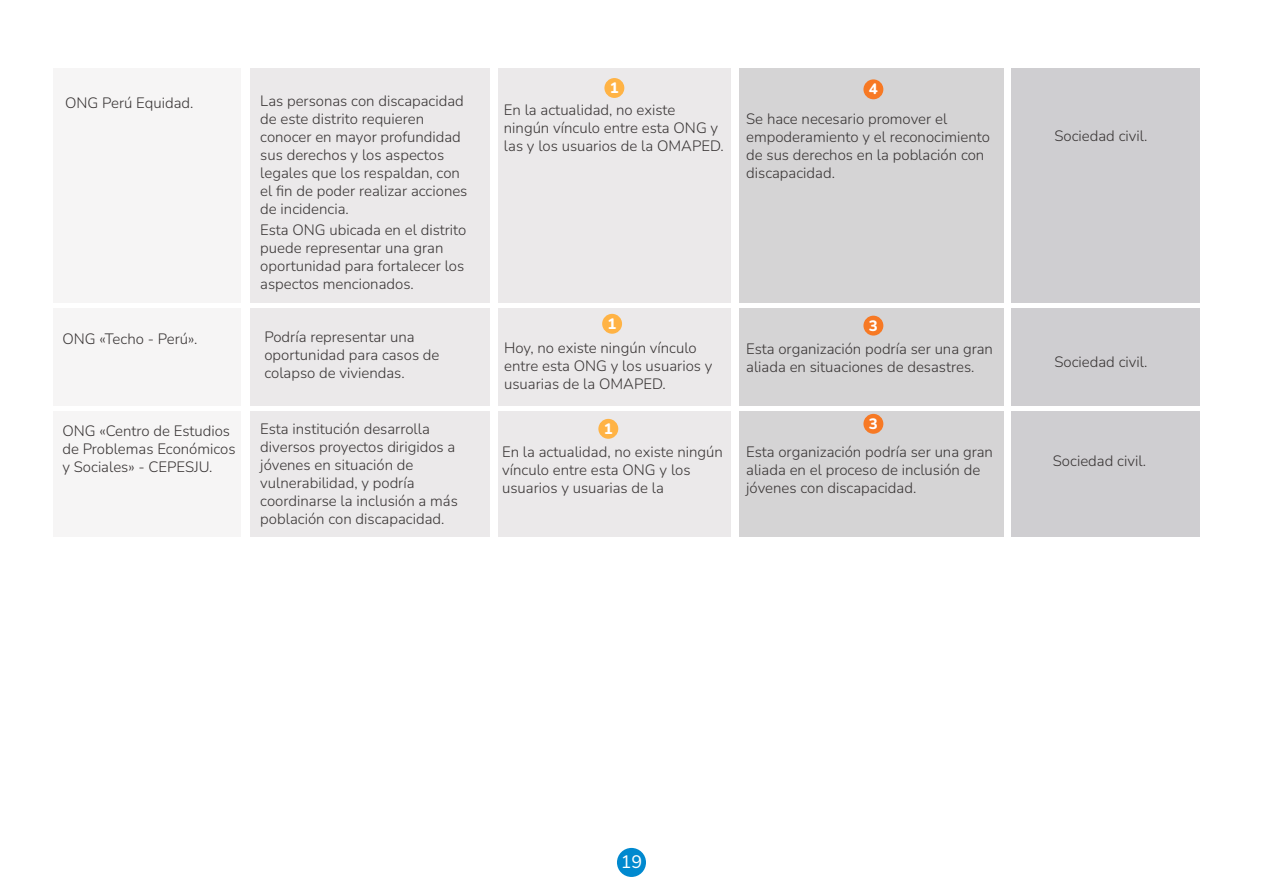
<style>
.page{position:relative;width:1263px;height:893px;background:#fff}
.page>*{position:absolute;margin:0;border:0;box-sizing:border-box;transform-origin:0 0}
.t1{font:18px "Nunito";color:#fff}
.t2{font:300 15px/18px "Nunito";color:#393535}
.t3{font:800 15px "Nunito";color:#fff}
</style>
<div class="page">
<div style="left:53px;top:68px;width:188px;height:469px;background:#f6f5f5"></div>
<div style="left:250px;top:68px;width:239px;height:469px;background:#ebe9ea"></div>
<div style="left:498px;top:68px;width:233px;height:469px;background:#ebe9ea"></div>
<div style="left:739px;top:68px;width:264px;height:469px;background:#d5d4d5"></div>
<div style="left:1011px;top:68px;width:188px;height:469px;background:#cfced1"></div>
<div style="left:604px;top:78px;width:20px;height:20px;background:#ffb345;border-radius:50%"></div>
<div style="left:863px;top:79px;width:20px;height:20px;background:#f77924;border-radius:50%"></div>
<div style="left:48px;top:303px;width:1180px;height:5px;background:#fff"></div>
<div style="left:44px;top:406px;width:1184px;height:5px;background:#fff"></div>
<div style="left:602px;top:314px;width:20px;height:20px;background:#ffb345;border-radius:50%"></div>
<div style="left:598px;top:419px;width:20px;height:20px;background:#ffb345;border-radius:50%"></div>
<div style="left:863px;top:316px;width:20px;height:20px;background:#f77924;border-radius:50%"></div>
<div style="left:863px;top:414px;width:20px;height:20px;background:#f77924;border-radius:50%"></div>
<div style="left:617px;top:848px;width:29px;height:29px;background:#0089cf;border-radius:50%"></div>
<p class="t2" style="left:65px;top:94px;width:130px">ONG Perú Equidad.</p>
<p class="t2" style="left:62px;top:329px;width:136px">ONG «Techo - Perú».</p>
<p class="t2" style="left:62px;top:421px;width:175px">ONG «Centro de Estudios de Problemas Económicos y Sociales» - CEPESJU.</p>
<p class="t2" style="left:260px;top:91px;width:209px">Las personas con discapacidad de este distrito requieren conocer en mayor profundidad sus derechos y los aspectos legales que los respaldan, con el fin de poder realizar acciones de incidencia.</p>
<p class="t2" style="left:260px;top:220px;width:208px">Esta ONG ubicada en el distrito puede representar una gran oportunidad para fortalecer los aspectos mencionados.</p>
<p class="t2" style="left:264px;top:327px;width:177px">Podría representar una oportunidad para casos de colapso de viviendas.</p>
<p class="t2" style="left:260px;top:419px;width:199px">Esta institución desarrolla diversos proyectos dirigidos a jóvenes en situación de vulnerabilidad, y podría coordinarse la inclusión a más población con discapacidad.</p>
<p class="t3" style="left:610px;top:77px;width:10px">1</p>
<p class="t3" style="left:869px;top:79px;width:10px">4</p>
<p class="t2" style="left:746px;top:110px;width:245px">Se hace necesario promover el empoderamiento y el reconocimiento de sus derechos en la población con discapacidad.</p>
<p class="t2" style="left:504px;top:101px;width:221px">En la actualidad, no existe ningún vínculo entre esta ONG y las y los usuarios de la OMAPED.</p>
<p class="t3" style="left:608px;top:313px;width:10px">1</p>
<p class="t3" style="left:869px;top:315px;width:10px">3</p>
<p class="t2" style="left:504px;top:338px;width:210px">Hoy, no existe ningún vínculo entre esta ONG y los usuarios y usuarias de la OMAPED.</p>
<p class="t2" style="left:746px;top:340px;width:248px">Esta organización podría ser una gran aliada en situaciones de desastres.</p>
<p class="t3" style="left:604px;top:418px;width:10px">1</p>
<p class="t3" style="left:869px;top:413px;width:10px">3</p>
<p class="t2" style="left:502px;top:442px;width:222px">En la actualidad, no existe ningún vínculo entre esta ONG y los usuarios y usuarias de la</p>
<p class="t2" style="left:746px;top:442px;width:248px">Esta organización podría ser una gran aliada en el proceso de inclusión de jóvenes con discapacidad.</p>
<p class="t2" style="left:1054px;top:127px;width:95px">Sociedad civil.</p>
<p class="t2" style="left:1054px;top:352px;width:95px">Sociedad civil.</p>
<p class="t2" style="left:1053px;top:452px;width:95px">Sociedad civil.</p>
<p class="t1" style="left:621px;top:849px;width:23px">19</p>
</div>
